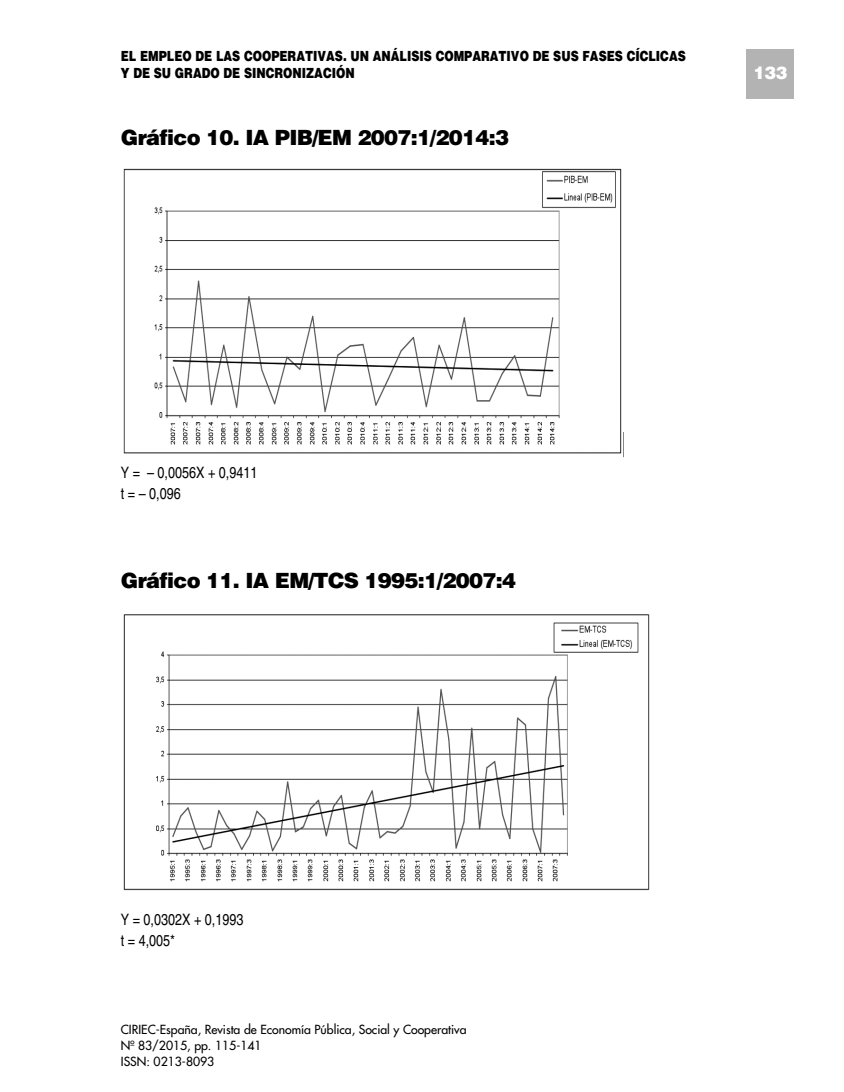
<style>
.page{position:relative;width:844px;height:1092px;background:#fff}
.page>*{position:absolute;margin:0;border:0;box-sizing:border-box;transform-origin:0 0}
.t1{font:900 21px "Helvetica";letter-spacing:-.035em;color:#000}
.t2{font:900 17.5px "Helvetica";color:#fff}
.t3{font:15.75px/21px "Helvetica";color:#000;scale:.8 1}
.t4{font:900 14px/16.8px "Helvetica";color:#000;scale:.8 1}
.t5{font:12.25px/15.8px "Futura";color:#000}
</style>
<div class="page">
<div style="left:746px;top:50px;width:48px;height:49px;background:#b3b3b3"></div>
<img style="left:123px;top:168px;width:499px;height:286px">
<img style="left:123px;top:614px;width:527px;height:277px">
<p class="t4" style="left:121px;top:49px;width:707px">EL EMPLEO DE LAS COOPERATIVAS. UN ANÁLISIS COMPARATIVO DE SUS FASES CÍCLICAS<br>Y DE SU GRADO DE SINCRONIZACIÓN</p>
<h1 class="t1" style="left:121px;top:129px;width:389px">Gráfico 10. IA PIB/EM 2007:1/2014:3</h1>
<p class="t2" style="left:753px;top:66px;width:35px">133</p>
<p class="t3" style="left:121px;top:464px;width:172px">Y = – 0,0056X + 0,9411 t = – 0,096</p>
<h1 class="t1" style="left:121px;top:573px;width:396px">Gráfico 11. IA EM/TCS 1995:1/2007:4</h1>
<p class="t3" style="left:121px;top:910px;width:154px">Y = 0,0302X + 0,1993 t = 4,005*</p>
<p class="t5" style="left:121px;top:1022px;width:347px">CIRIEC-España, Revista de Economía Pública, Social y Cooperativa<br>Nº 83/2015, pp. 115-141<br>ISSN: 0213-8093</p>
</div>
